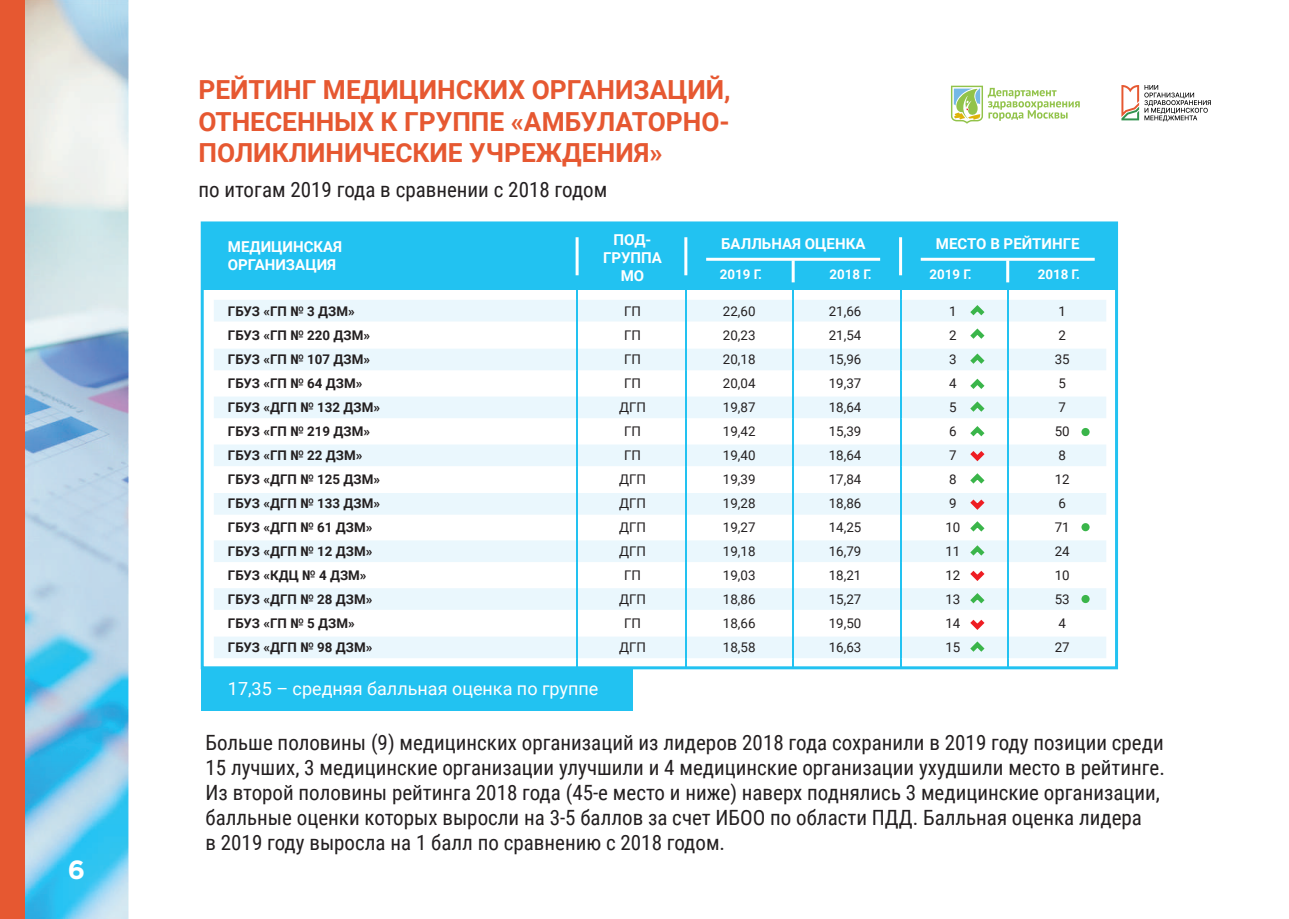
<style>
.page{position:relative;width:1289px;height:919px;background:#fff}
.page>*{position:absolute;margin:0;border:0;box-sizing:border-box;transform-origin:0 0}
.t1{font:700 26.25px/31.5px "Roboto";color:#e65831;text-align:justify}
.t2{font:700 26.25px "Gotham Pro";color:#fff}
.t3{font:21px/25.2px "Roboto Condensed";color:#231f20}
.t4{font:18px "Roboto";color:#fff}
.t5{font:700 15px/18px "Roboto";color:#fff}
.t6{font:13.35px/24px "Roboto";color:#231f20;text-align:justify}
.t7{font:700 13.35px/24px "Roboto";color:#231f20}
.t8{font:700 13.35px "Roboto";color:#fff}
</style>
<div class="page">
<img style="left:24px;top:0;width:105px;height:918px">
<div style="left:0;top:0;width:24px;height:918px;background:#e65831"></div>
<svg style="left:1121px;top:85px;width:89px;height:36px"></svg>
<svg style="left:951px;top:86px;width:128px;height:38px"></svg>
<div style="left:201px;top:221px;width:916px;height:448px;border:3px solid #22c2f1"></div>
<hr style="left:576px;top:273px;width:2px;height:394px;background:#22c2f1">
<hr style="left:685px;top:273px;width:1px;height:394px;background:#22c2f1">
<hr style="left:899px;top:259px;width:2px;height:408px;background:#22c2f1">
<hr style="left:792px;top:259px;width:2px;height:408px;background:#22c2f1">
<hr style="left:1007px;top:259px;width:1px;height:408px;background:#22c2f1">
<svg style="left:214px;top:300px;width:892px;height:309px"></svg>
<svg style="left:214px;top:615px;width:892px;height:43px"></svg>
<div style="left:1081px;top:428px;width:8px;height:8px;background:#3ab54a;border-radius:50%"></div>
<div style="left:1081px;top:595px;width:8px;height:8px;background:#3ab54a;border-radius:50%"></div>
<div style="left:1081px;top:523px;width:8px;height:8px;background:#3ab54a;border-radius:50%"></div>
<div style="left:203px;top:224px;width:913px;height:65px;background:#22c2f1"></div>
<hr style="left:575px;top:237px;width:3px;height:38px;background:#fff">
<hr style="left:684px;top:237px;width:3px;height:38px;background:#fff">
<hr style="left:899px;top:237px;width:3px;height:38px;background:#fff">
<hr style="left:791px;top:260px;width:3px;height:22px;background:#fff">
<hr style="left:1006px;top:260px;width:3px;height:22px;background:#fff">
<hr style="left:706px;top:258px;width:174px;height:3px;background:#fff">
<hr style="left:920px;top:258px;width:174px;height:3px;background:#fff">
<div style="left:201px;top:667px;width:431px;height:43px;background:#22c2f1"></div>
<p class="t2" style="left:68px;top:854px;width:19px">6</p>
<p class="t1" style="left:198px;top:73px;width:534px">РЕЙТИНГ МЕДИЦИНСКИХ ОРГАНИЗАЦИЙ, ОТНЕСЕННЫХ К ГРУППЕ «АМБУЛАТОРНО-ПОЛИКЛИНИЧЕСКИЕ УЧРЕЖДЕНИЯ»</p>
<p class="t3" style="left:198px;top:176px;width:410px">по итогам 2019 года в сравнении с 2018 годом</p>
<p class="t5" style="left:228px;top:237px;width:116px">МЕДИЦИНСКАЯ<br>ОРГАНИЗАЦИЯ</p>
<p class="t5" style="left:603px;top:230px;width:60px;text-align:center">ПОД-<br>ГРУППА<br>МО</p>
<p class="t5" style="left:721px;top:234px;width:146px">БАЛЛЬНАЯ ОЦЕНКА</p>
<p class="t5" style="left:936px;top:234px;width:145px">МЕСТО В РЕЙТИНГЕ</p>
<p class="t8" style="left:719px;top:265px;width:44px">2019 Г.</p>
<p class="t8" style="left:829px;top:265px;width:44px">2018 Г.</p>
<p class="t8" style="left:929px;top:265px;width:44px">2019 Г.</p>
<p class="t8" style="left:1037px;top:265px;width:44px">2018 Г.</p>
<p class="t7" style="left:228px;top:298px;width:154px">ГБУЗ «ГП № 3 ДЗМ»<br>ГБУЗ «ГП № 220 ДЗМ»<br>ГБУЗ «ГП № 107 ДЗМ»<br>ГБУЗ «ГП № 64 ДЗМ»<br>ГБУЗ «ДГП № 132 ДЗМ»<br>ГБУЗ «ГП № 219 ДЗМ»<br>ГБУЗ «ГП № 22 ДЗМ»<br>ГБУЗ «ДГП № 125 ДЗМ»<br>ГБУЗ «ДГП № 133 ДЗМ»<br>ГБУЗ «ДГП № 61 ДЗМ»<br>ГБУЗ «ДГП № 12 ДЗМ»<br>ГБУЗ «КДЦ № 4 ДЗМ»<br>ГБУЗ «ДГП № 28 ДЗМ»<br>ГБУЗ «ГП № 5 ДЗМ»<br>ГБУЗ «ДГП № 98 ДЗМ»</p>
<p class="t6" style="left:619px;top:298px;width:28px;text-align:center">ГП<br>ГП<br>ГП<br>ГП<br>ДГП<br>ГП<br>ГП<br>ДГП<br>ДГП<br>ДГП<br>ДГП<br>ГП<br>ДГП<br>ГП<br>ДГП</p>
<p class="t6" style="left:723px;top:298px;width:34px">22,60<br>20,23<br>20,18<br>20,04<br>19,87<br>19,42<br>19,40<br>19,39<br>19,28<br>19,27<br>19,18<br>19,03<br>18,86<br>18,66<br>18,58</p>
<p class="t6" style="left:828px;top:298px;width:34px">21,66<br>21,54<br>15,96<br>19,37<br>18,64<br>15,39<br>18,64<br>17,84<br>18,86<br>14,25<br>16,79<br>18,21<br>15,27<br>19,50<br>16,63</p>
<p class="t6" style="left:945px;top:298px;width:16px;text-align:left">1<br>2<br>3<br>4<br>5<br>6<br>7<br>8<br>9<br>10<br>11<br>12<br>13<br>14<br>15</p>
<p class="t6" style="left:1054px;top:298px;width:16px;text-align:left">1<br>2<br>35<br>5<br>7<br>50<br>8<br>12<br>6<br>71<br>24<br>10<br>53<br>4<br>27</p>
<p class="t4" style="left:228px;top:675px;width:372px">17,35 – средняя балльная оценка по группе</p>
<p class="t3" style="left:205px;top:728px;width:960px">Больше половины (9) медицинских организаций из лидеров 2018 года сохранили в 2019 году позиции среди 15 лучших, 3 медицинские организации улучшили и 4 медицинские организации ухудшили место в рейтинге.<br>Из второй половины рейтинга 2018 года (45-е место и ниже) наверх поднялись 3 медицинские организации, балльные оценки которых выросли на 3-5 баллов за счет ИБОО по области ПДД. Балльная оценка лидера<br>в 2019 году выросла на 1 балл по сравнению с 2018 годом.</p>
</div>
